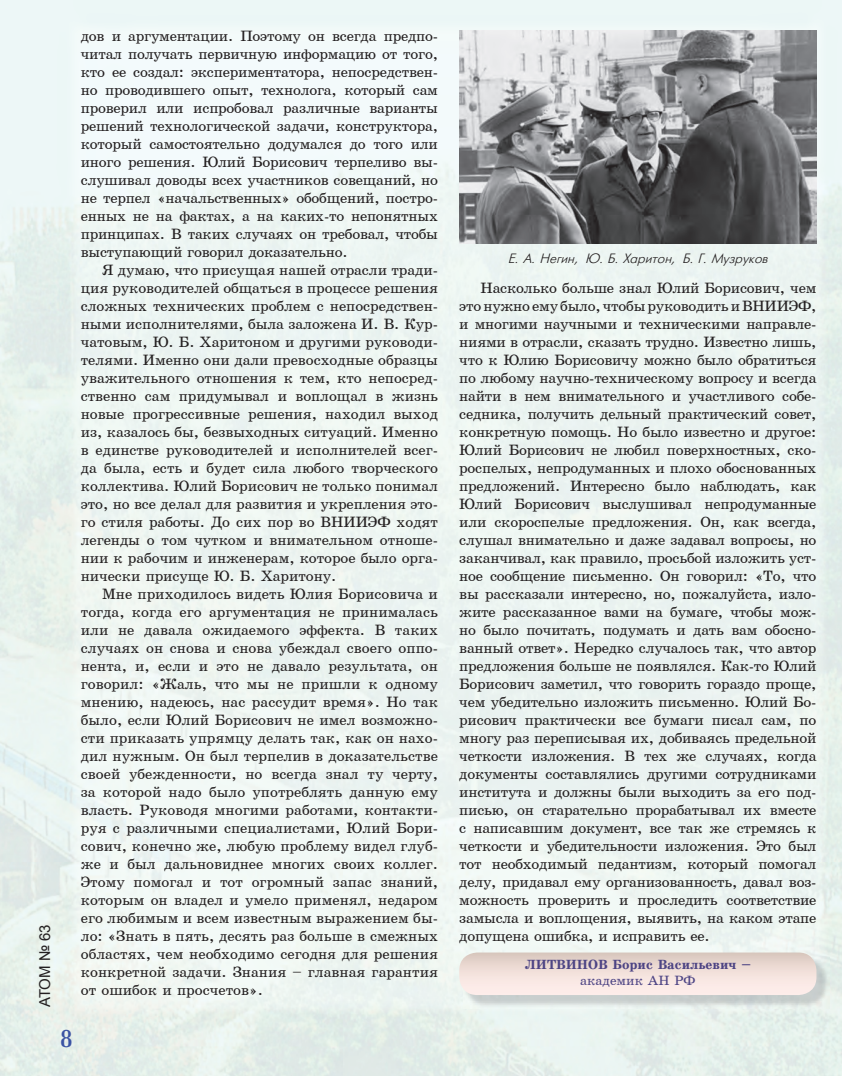
<style>
.page{position:relative;width:842px;height:1076px;background:#fff}
.page>*{position:absolute;margin:0;border:0;box-sizing:border-box;transform-origin:0 0}
.t1{font:24px "Bruskovaya Plain";color:#3a53a3}
.t2{font:15px/18px "School";letter-spacing:-.01em;color:#231f20;text-align:justify}
.t3{font:15px "Arial";letter-spacing:-.02em;color:#231f20}
.t4{font:italic 13.5px "Futuris";color:#231f20}
.t5{font:700 13.5px "School";color:#4d4484}
.t6{font:13.5px "School";color:#4d4484}
</style>
<div class="page">
<img style="left:0;top:0;width:842px;height:1076px">
<img style="left:463px;top:956px;width:366px;height:52px">
<svg style="left:459px;top:952px;width:357px;height:43px;background:#efdfd9"></svg>
<img style="left:459px;top:30px;width:357px;height:214px">
<p class="t3" style="left:35px;top:1007px;width:84px;rotate:-90deg">АТОМ № 63</p>
<p class="t2" style="left:81px;top:27px;width:359px">дов и аргументации. Поэтому он всегда предпо&shy;читал получать первичную информацию от того, кто ее создал: экспериментатора, непосредствен&shy;но проводившего опыт, технолога, который сам проверил или испробовал различные варианты решений технологической задачи, конструктора, который самостоятельно додумался до того или иного решения. Юлий Борисович терпеливо вы&shy;слушивал доводы всех участников совещаний, но не терпел «начальственных» обобщений, постро&shy;енных не на фактах, а на каких-то непонятных принципах. В таких случаях он требовал, чтобы выступающий говорил доказательно.</p>
<p class="t2" style="left:81px;top:261px;width:359px;text-indent:21px">Я думаю, что присущая нашей отрасли тради&shy;ция руководителей общаться в процессе решения сложных технических проблем с непосредствен&shy;ными исполнителями, была заложена И. В. Кур&shy;чатовым, Ю. Б. Харитоном и другими руководи&shy;телями. Именно они дали превосходные образцы уважительного отношения к тем, кто непосред&shy;ственно сам придумывал и воплощал в жизнь новые прогрессивные решения, находил выход из, казалось бы, безвыходных ситуаций. Именно в единстве руководителей и исполнителей всег&shy;да была, есть и будет сила любого творческого коллектива. Юлий Борисович не только понимал это, но все делал для развития и укрепления это&shy;го стиля работы. До сих пор во ВНИИЭФ ходят легенды о том чутком и внимательном отноше&shy;нии к рабочим и инженерам, которое было орга&shy;нически присуще Ю. Б. Харитону.</p>
<p class="t2" style="left:81px;top:585px;width:359px;text-indent:21px">Мне приходилось видеть Юлия Борисовича и тогда, когда его аргументация не принималась или не давала ожидаемого эффекта. В таких случаях он снова и снова убеждал своего оппо&shy;нента, и, если и это не давало результата, он говорил: «Жаль, что мы не пришли к одному мнению, надеюсь, нас рассудит время». Но так было, если Юлий Борисович не имел возможно&shy;сти приказать упрямцу делать так, как он нахо&shy;дил нужным. Он был терпелив в доказательстве своей убежденности, но всегда знал ту черту, за которой надо было употреблять данную ему власть. Руководя многими работами, контакти&shy;руя с различными специалистами, Юлий Бори&shy;сович, конечно же, любую проблему видел глуб&shy;же и был дальновиднее многих своих коллег.<br>Этому помогал и тот огромный запас знаний, которым он владел и умело применял, недаром его любимым и всем известным выражением бы&shy;ло: «Знать в пять, десять раз больше в смежных областях, чем необходимо сегодня для решения конкретной задачи. Знания – главная гарантия от ошибок и просчетов».</p>
<h1 class="t1" style="left:60px;top:1026px;width:13px">8</h1>
<p class="t4" style="left:508px;top:252px;width:261px">Е. А. Негин, Ю. Б. Õаритон, Б. Г. Музруков</p>
<p class="t2" style="left:459px;top:279px;width:359px;text-indent:21px">Насколько больше знал Юлий Борисович, чем это нужно ему было, чтобы руководить и ВНИИЭФ, и многими научными и техническими направле&shy;ниями в отрасли, сказать трудно. Известно лишь, что к Юлию Борисовичу можно было обратиться по любому научно-техническому вопросу и всегда найти в нем внимательного и участливого собе&shy;седника, получить дельный практический совет, конкретную помощь. Но было известно и другое:<br>Юлий Борисович не любил поверхностных, ско&shy;роспелых, непродуманных и плохо обоснованных предложений. Интересно было наблюдать, как Юлий Борисович выслушивал непродуманные или скороспелые предложения. Он, как всегда, слушал внимательно и даже задавал вопросы, но заканчивал, как правило, просьбой изложить уст&shy;ное сообщение письменно. Он говорил: «То, что вы рассказали интересно, но, пожалуйста, изло&shy;жите рассказанное вами на бумаге, чтобы мож&shy;но было почитать, подумать и дать вам обосно&shy;ванный ответ». Нередко случалось так, что автор предложения больше не появлялся. Как-то Юлий Борисович заметил, что говорить гораздо проще, чем убедительно изложить письменно. Юлий Бо&shy;рисович практически все бумаги писал сам, по многу раз переписывая их, добиваясь предельной четкости изложения. В тех же случаях, когда документы составлялись другими сотрудниками института и должны были выходить за его под&shy;писью, он старательно прорабатывал их вместе с написавшим документ, все так же стремясь к четкости и убедительности изложения. Это был тот необходимый педантизм, который помогал делу, придавал ему организованность, давал воз&shy;можность проверить и проследить соответствие замысла и воплощения, выявить, на каком этапе допущена ошибка, и исправить ее.</p>
<p class="t5" style="left:525px;top:957px;width:228px">ËИТВИНОВ Борис Васильевич –</p>
<p class="t6" style="left:580px;top:973px;width:117px">академик АН РФ</p>
</div>
